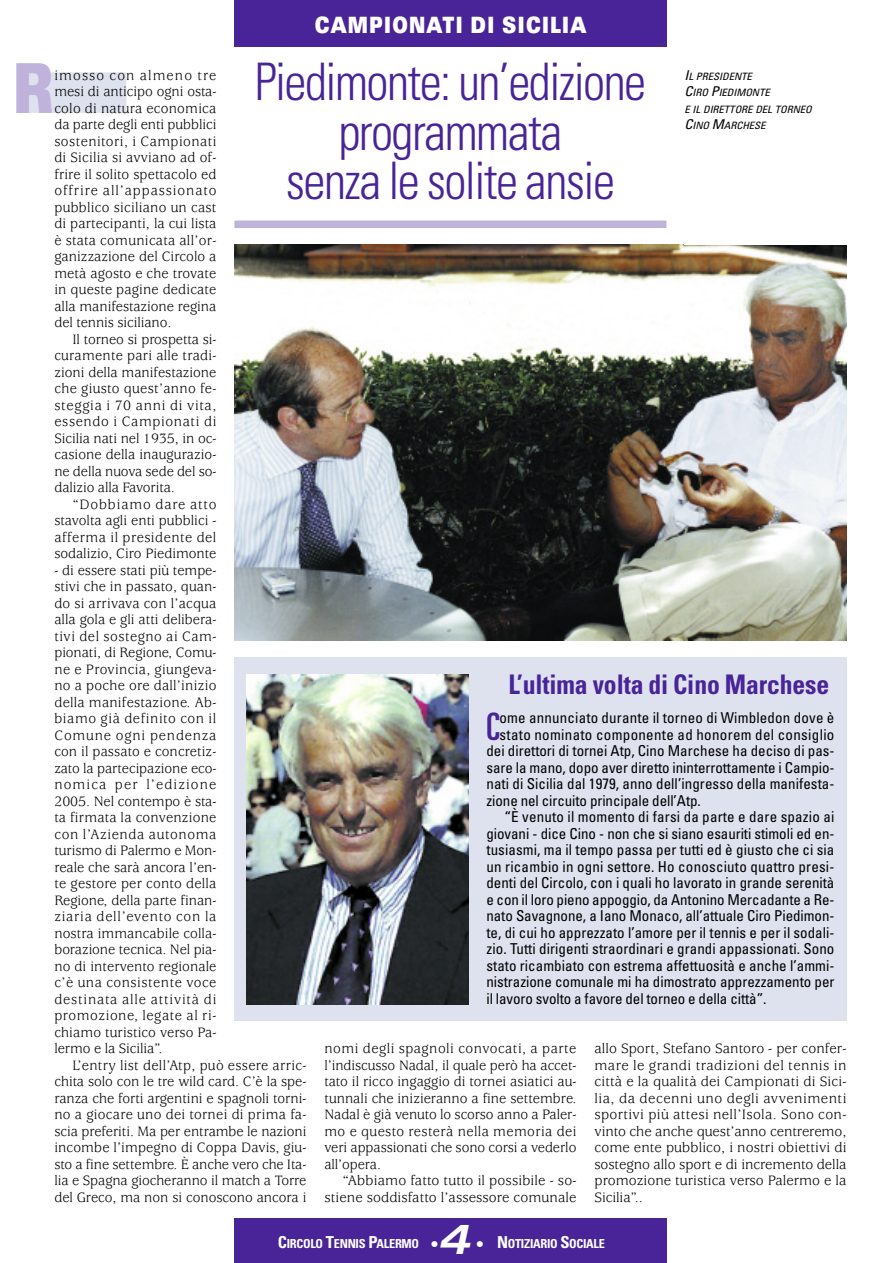
<style>
.page{position:relative;width:893px;height:1263px;background:#fff}
.page>*{position:absolute;margin:0;border:0;box-sizing:border-box;transform-origin:0 0}
.t1{font:900 expanded 69px "Univers";color:#bfb3db;scale:.6 1}
.t2{font:300 condensed 51.75px/49.5px "Univers";letter-spacing:-.03em;color:#482498;text-align:center;scale:.96 1}
.t3{font:italic 700 expanded 42px "Univers";color:#fff}
.t4{font:ultra-condensed 37.8px "Univers";color:#482498}
.t5{font:700 condensed 27px "Univers";letter-spacing:-.005em;color:#482498;scale:.95 1}
.t6{font:900 expanded 22.5px "Univers";letter-spacing:.085em;color:#fff;scale:.65 1}
.t7{font:15px/16.5px "Usherwood";color:#000;text-align:justify;scale:.96 1}
.t8{font:condensed 15px "Univers";color:#000}
.t9{font:15px/16.5px "Usherwood";color:#000;text-align:right}
.t10{font:condensed 15px "Univers";letter-spacing:.02em;color:#000}
.t11{font:700 condensed 12.3px "Univers";letter-spacing:-.025em;color:#fff}
.t12{font:italic condensed 10.2px/16.5px "Univers";letter-spacing:-.005em;color:#000;scale:1.07 1}
.s1{font-size:13.5px}
.s2{font-size:16.5px}
.s3{font-weight:900;font-stretch:normal;font-size:16.5px}
</style>
<div class="page">
<div style="left:18px;top:72px;width:108px;height:41px;background:#dee1ee"></div>
<div style="left:234px;top:1218px;width:432px;height:45px;background:#482498"></div>
<div style="left:234px;top:0;width:432px;height:47px;background:#482498"></div>
<img style="left:234px;top:245px;width:612px;height:395px">
<div style="left:234px;top:221px;width:432px;height:7px;background:#bfb3db"></div>
<div style="left:234px;top:657px;width:612px;height:363px;background:#dee1ee"></div>
<img style="left:246px;top:674px;width:222px;height:330px">
<h3 class="t6" style="left:315px;top:17px;width:419px">CAMPIONATI DI SICILIA</h3>
<h1 class="t1" style="left:13px;top:63px;width:70px">R</h1>
<p class="t7" style="left:54px;top:68px;width:170px">imosso con almeno tre mesi di anticipo ogni osta&shy;colo di natura economica da parte degli enti pubblici sostenitori, i Campionati di Sicilia si avviano ad of&shy;frire il solito spettacolo ed offrire all’appassionato pubblico siciliano un cast di partecipanti, la cui lista è stata comunicata all’or&shy;ganizzazione del Circolo a metà agosto e che trovate in queste pagine dedicate alla manifestazione regina del tennis siciliano.</p>
<p class="t7" style="left:54px;top:332px;width:170px;text-indent:18px">Il torneo si prospetta si&shy;curamente pari alle tradi&shy;zioni della manifestazione che giusto quest’anno fe&shy;steggia i 70 anni di vita, essendo i Campionati di Sicilia nati nel 1935, in oc&shy;casione della inaugurazio&shy;ne della nuova sede del so&shy;dalizio alla Favorita.</p>
<p class="t7" style="left:54px;top:497px;width:170px;text-indent:18px">“Dobbiamo dare atto stavolta agli enti pubblici - afferma il presidente del sodalizio, Ciro Piedimonte</p>
<p class="t7" style="left:54px;top:563px;width:170px">- di essere stati più tempe&shy;stivi che in passato, quan&shy;do si arrivava con l’acqua alla gola e gli atti delibera&shy;tivi del sostegno ai Cam&shy;pionati, di Regione, Comu&shy;ne e Provincia, giungeva&shy;no a poche ore dall’inizio della manifestazione. Ab&shy;biamo già definito con il Comune ogni pendenza con il passato e concretiz&shy;zato la partecipazione eco&shy;nomica per l’edizione 2005. Nel contempo è sta&shy;ta firmata la convenzione con l’Azienda autonoma turismo di Palermo e Mon&shy;reale che sarà ancora l’en&shy;te gestore per conto della Regione, della parte finan&shy;ziaria dell’evento con la nostra immancabile colla&shy;borazione tecnica. Nel pia&shy;no di intervento regionale c’è una consistente voce destinata alle attività di promozione, legate al ri&shy;chiamo turistico verso Pa&shy;lermo e la Sicilia”.</p>
<p class="t7" style="left:54px;top:1058px;width:264px;text-indent:18px">L’entry list dell’Atp, può essere arric&shy;chita solo con le tre wild card. C’è la spe&shy;ranza che forti argentini e spagnoli torni&shy;no a giocare uno dei tornei di prima fa&shy;scia preferiti. Ma per entrambe le nazioni incombe l’impegno di Coppa Davis, giu&shy;sto a fine settembre. È anche vero che Ita&shy;lia e Spagna giocheranno il match a Torre del Greco, ma non si conoscono ancora i</p>
<h2 class="t2" style="left:255px;top:62px;width:409px">Piedimonte: un’edizione programmata<br>senza le solite ansie</h2>
<p class="t12" style="left:684px;top:68px;width:121px"><span class="s1">I</span>L PRESIDENTE<br><span class="s1">C</span>IRO <span class="s1">P</span>IEDIMONTE<br>E IL DIRETTORE DEL TORNEO<br><span class="s1">C</span>INO <span class="s1">M</span>ARCHESE</p>
<h3 class="t5" style="left:508px;top:674px;width:339px">L’ultima volta di Cino Marchese</h3>
<h3 class="t4" style="left:486px;top:712px;width:15px">C</h3>
<p class="t8" style="left:500px;top:712px;width:336px">ome annunciato durante il torneo di Wimbledon dove è</p>
<p class="t10" style="left:500px;top:729px;width:336px">stato nominato componente ad honorem del consiglio</p>
<p class="t8" style="left:486px;top:745px;width:350px">dei direttori di tornei Atp, Cino Marchese ha deciso di pas-</p>
<p class="t8" style="left:486px;top:762px;width:350px">sare la mano, dopo aver diretto ininterrottamente i Campio-</p>
<p class="t8" style="left:486px;top:778px;width:350px">nati di Sicilia dal 1979, anno dell’ingresso della manifesta-</p>
<p class="t8" style="left:486px;top:795px;width:216px">zione nel circuito principale dell’Atp.</p>
<p class="t8" style="left:504px;top:811px;width:332px">“È venuto il momento di farsi da parte e dare spazio ai</p>
<p class="t8" style="left:486px;top:828px;width:350px">giovani - dice Cino - non che si siano esauriti stimoli ed en-</p>
<p class="t8" style="left:486px;top:844px;width:349px">tusiasmi, ma il tempo passa per tutti ed è giusto che ci sia</p>
<p class="t8" style="left:486px;top:861px;width:350px">un ricambio in ogni settore. Ho conosciuto quattro presi-</p>
<p class="t8" style="left:486px;top:877px;width:349px">denti del Circolo, con i quali ho lavorato in grande serenità</p>
<p class="t8" style="left:486px;top:894px;width:350px">e con il loro pieno appoggio, da Antonino Mercadante a Re-</p>
<p class="t8" style="left:486px;top:910px;width:350px">nato Savagnone, a Iano Monaco, all’attuale Ciro Piedimon-</p>
<p class="t8" style="left:486px;top:927px;width:350px">te, di cui ho apprezzato l’amore per il tennis e per il sodali-</p>
<p class="t8" style="left:486px;top:943px;width:349px">zio. Tutti dirigenti straordinari e grandi appassionati. Sono</p>
<p class="t8" style="left:486px;top:960px;width:350px">stato ricambiato con estrema affettuosità e anche l’ammi-</p>
<p class="t8" style="left:486px;top:976px;width:350px">nistrazione comunale mi ha dimostrato apprezzamento per</p>
<p class="t8" style="left:486px;top:993px;width:282px">il lavoro svolto a favore del torneo e della città”.</p>
<p class="t7" style="left:324px;top:1042px;width:264px">nomi degli spagnoli convocati, a parte l’indiscusso Nadal, il quale però ha accet&shy;tato il ricco ingaggio di tornei asiatici au&shy;tunnali che inizieranno a fine settembre.<br>Nadal è già venuto lo scorso anno a Paler&shy;mo e questo resterà nella memoria dei veri appassionati che sono corsi a vederlo all’opera.</p>
<p class="t9" style="left:324px;top:1174px;width:254px">“Abbiamo fatto tutto il possibile - so&shy;stiene soddisfatto l’assessore comunale</p>
<p class="t9" style="left:594px;top:1042px;width:254px;text-align:justify">allo Sport, Stefano Santoro - per confer&shy;mare le grandi tradizioni del tennis in città e la qualità dei Campionati di Sici&shy;lia, da decenni uno degli avvenimenti sportivi più attesi nell’Isola. Sono con&shy;vinto che anche quest’anno centreremo, come ente pubblico, i nostri obiettivi di sostegno allo sport e di incremento della promozione turistica verso Palermo e la Sicilia”..</p>
<p class="t11" style="left:278px;top:1239px;width:162px"><span class="s2">C</span>IRCOLO <span class="s2">T</span>ENNIS <span class="s2">P</span>ALERMO <span class="s3">•</span></p>
<h3 class="t3" style="left:438px;top:1224px;width:33px">4</h3>
<p class="t11" style="left:476px;top:1239px;width:131px"><span class="s3">•</span> <span class="s2">N</span>OTIZIARIO <span class="s2">S</span>OCIALE</p>
</div>
